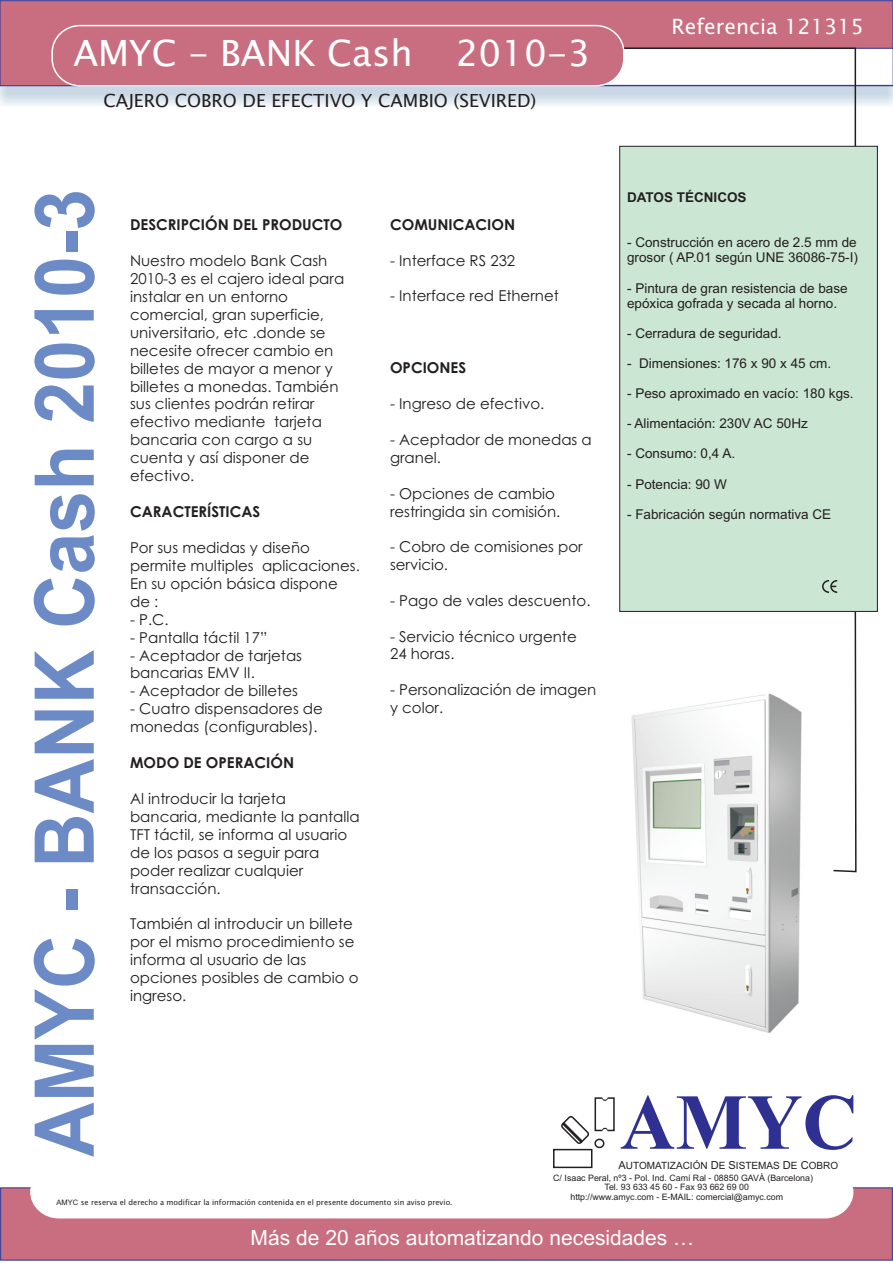
<style>
.page{position:relative;width:893px;height:1263px;background:#fff}
.page>*{position:absolute;margin:0;border:0;box-sizing:border-box;transform-origin:0 0}
.t1{font:700 82.5px "Arial";color:#6c8bc6;scale:.91 1}
.t2{font:700 79.05px "Times New Roman";color:#2e3092}
.t3{font:36px "Lucida Sans Unicode";color:#fff}
.t4{font:21px "Arial";color:#fff}
.t5{font:21px "Lucida Sans Unicode";color:#fff}
.t6{font:18px "Lucida Sans Unicode";color:#231f20}
.t7{font:15px/17.9px "Century Gothic";color:#231f20}
.t8{font:700 15px "Century Gothic";color:#231f20}
.t9{font:13.5px/15.1px "Arial";color:#231f20}
.t10{font:700 13.5px "Arial";color:#231f20}
.t11{font:10.05px "Arial";color:#231f20}
.t12{font:8.85px "Arial";color:#231f20}
.t13{font:7.5px "Lucida Sans Unicode";color:#231f20}
.s1{font-size:11.1px}
.s2{font-family:"Arial"}
</style>
<div class="page">
<img style="left:638px;top:873px;width:162px;height:160px">
<svg style="left:0;top:0;width:893px;height:86px;background:#c46c81"></svg>
<svg style="left:857px;top:48px;width:36px;height:38px"></svg>
<svg style="left:294px;top:47px;width:563px;height:826px"></svg>
<div style="left:0;top:1187px;width:893px;height:73px;background:#c96e80"></div>
<svg style="left:30px;top:1165px;width:823px;height:53px"></svg>
<div style="left:553px;top:1149px;width:39px;height:19px;border:2px solid #231f20"></div>
<svg style="left:561px;top:1116px;width:28px;height:28px"></svg>
<div style="left:594px;top:1138px;width:10px;height:10px;border:2px solid #231f20;border-radius:50%"></div>
<div style="left:595px;top:1097px;width:20px;height:34px;border:2px solid #231f20"></div>
<svg style="left:601px;top:1097px;width:8px;height:4px"></svg>
<svg style="left:601px;top:1127px;width:8px;height:5px"></svg>
<div style="left:51px;top:25px;width:574px;height:62px;background:#c96e80;border:1px solid #fff;border-radius:27px"></div>
<div style="left:619px;top:146px;width:259px;height:466px;background:#cbe6d3"></div>
<svg style="left:821px;top:579px;width:18px;height:15px"></svg>
<h3 class="t3" style="left:73px;top:37px;width:519px">AMYC - BANK Cash 2010-3</h3>
<p class="t6" style="left:103px;top:93px;width:434px">CAJERO COBRO DE EFECTIVO Y CAMBIO (SEVIRED)</p>
<h3 class="t5" style="left:672px;top:18px;width:194px">Referencia 121315</h3>
<h1 class="t1" style="left:34px;top:1157px;width:1065px;rotate:-90deg">AMYC - BANK Cash 2010-3</h1>
<p class="t8" style="left:130px;top:219px;width:214px">DESCRIPCIÓN DEL PRODUCTO</p>
<p class="t7" style="left:130px;top:253px;width:216px">Nuestro modelo Bank Cash<br>2010-3 es el cajero ideal para instalar en un entorno comercial, gran superficie, universitario, etc .donde se necesite ofrecer cambio en billetes de mayor a menor y billetes a monedas. También sus clientes podrán retirar efectivo mediante tarjeta bancaria con cargo a su cuenta y así disponer de efectivo.</p>
<p class="t8" style="left:130px;top:506px;width:132px">CARACTERÍSTICAS</p>
<p class="t7" style="left:130px;top:540px;width:231px">Por sus medidas y diseño permite multiples aplicaciones.<br>En su opción básica dispone de :</p>
<p class="t7" style="left:130px;top:612px;width:40px">- P.C.</p>
<p class="t7" style="left:130px;top:630px;width:139px">- Pantalla táctil 17”</p>
<p class="t7" style="left:130px;top:648px;width:173px">- Aceptador de tarjetas bancarias EMV II.</p>
<p class="t7" style="left:130px;top:683px;width:169px">- Aceptador de billetes</p>
<p class="t7" style="left:130px;top:701px;width:194px">- Cuatro dispensadores de monedas (configurables).</p>
<p class="t8" style="left:130px;top:757px;width:166px">MODO DE OPERACIÓN</p>
<p class="t7" style="left:130px;top:791px;width:231px">Al introducir la tarjeta bancaria, mediante la pantalla<br>TFT táctil, se informa al usuario de los pasos a seguir para poder realizar cualquier transacción.</p>
<p class="t7" style="left:130px;top:916px;width:230px">También al introducir un billete por el mismo procedimiento se informa al usuario de las opciones posibles de cambio o ingreso.</p>
<p class="t8" style="left:390px;top:218px;width:127px">COMUNICACION</p>
<p class="t7" style="left:390px;top:253px;width:127px">- Interface RS 232</p>
<p class="t7" style="left:390px;top:288px;width:170px">- Interface red Ethernet</p>
<p class="t8" style="left:390px;top:362px;width:78px">OPCIONES</p>
<p class="t7" style="left:390px;top:396px;width:156px">- Ingreso de efectivo.</p>
<p class="t7" style="left:390px;top:432px;width:203px">- Aceptador de monedas a granel.</p>
<p class="t7" style="left:390px;top:486px;width:172px">- Opciones de cambio restringida sin comisión.</p>
<p class="t7" style="left:390px;top:539px;width:194px">- Cobro de comisiones por servicio.</p>
<p class="t7" style="left:390px;top:593px;width:202px">- Pago de vales descuento.</p>
<p class="t7" style="left:390px;top:629px;width:188px">- Servicio técnico urgente<br>24 horas.</p>
<p class="t7" style="left:390px;top:682px;width:208px">- Personalización de imagen y color.</p>
<p class="t10" style="left:627px;top:192px;width:121px">DATOS TÉCNICOS</p>
<p class="t9" style="left:627px;top:236px;width:232px">- Construcción en acero de 2.5 mm de grosor ( AP.01 según UNE 36086-75-I)</p>
<p class="t9" style="left:627px;top:281px;width:222px">- Pintura de gran resistencia de base epóxica gofrada y secada al horno.</p>
<p class="t9" style="left:627px;top:327px;width:156px">- Cerradura de seguridad.</p>
<p class="t9" style="left:627px;top:357px;width:206px">- Dimensiones: 176 x 90 x 45 cm.</p>
<p class="t9" style="left:627px;top:387px;width:228px">- Peso aproximado en vacío: 180 kgs.</p>
<p class="t9" style="left:627px;top:417px;width:182px">- Alimentación: 230V AC 50Hz</p>
<p class="t9" style="left:627px;top:447px;width:110px">- Consumo: 0,4 A.</p>
<p class="t9" style="left:627px;top:478px;width:101px">- Potencia: 90 W</p>
<p class="t9" style="left:627px;top:508px;width:206px">- Fabricación según normativa CE</p>
<h2 class="t2" style="left:620px;top:1095px;width:239px">AMYC</h2>
<p class="t11" style="left:618px;top:1161px;width:221px"><span class="s1">A</span>UTOMATIZACIÓN <span class="s1">D</span>E <span class="s1">S</span>ISTEMAS <span class="s1">D</span>E <span class="s1">C</span>OBRO</p>
<p class="t13" style="left:57px;top:1199px;width:397px"><span class="s2">AMYC</span> se reserva el derecho a modificar la información contenida en el presente documento sin aviso previo.</p>
<p class="t12" style="left:553px;top:1174px;width:261px">C/ Isaac Peral, nº3 - Pol. Ind. Camí Ral - 08850 GAVÀ (Barcelona)</p>
<p class="t12" style="left:605px;top:1184px;width:146px">Tel. 93 633 45 60 - Fax 93 662 69 00</p>
<p class="t12" style="left:570px;top:1194px;width:214px">http://www.amyc.com - E-MAIL: comercial@amyc.com</p>
<h3 class="t4" style="left:251px;top:1230px;width:445px">Más de 20 años automatizando necesidades …</h3>
</div>
